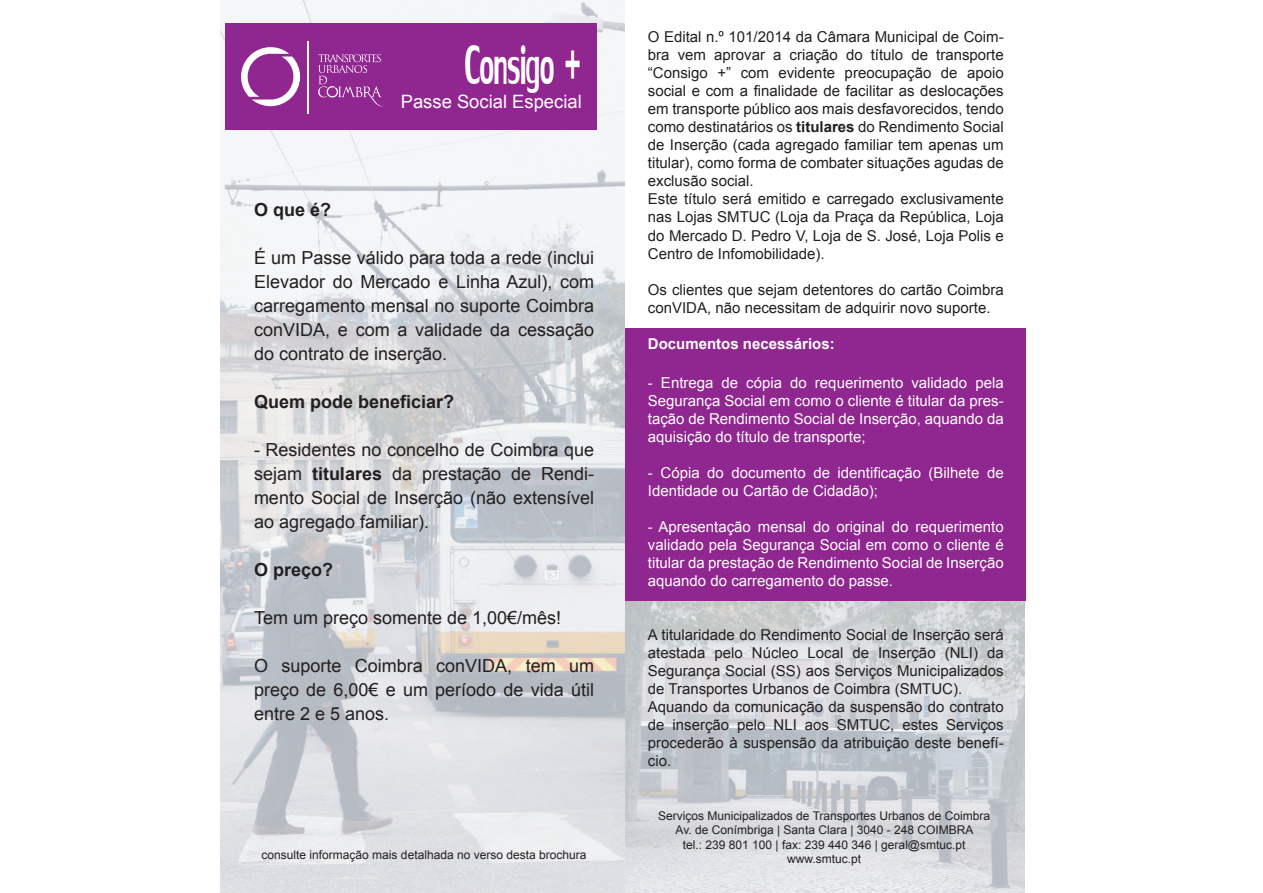
<style>
.page{position:relative;width:1263px;height:893px;background:#fff}
.page>*{position:absolute;margin:0;border:0;box-sizing:border-box;transform-origin:0 0}
.t1{font:82.8px "Lily UPC";color:#fff;scale:.5 1}
.t2{font:18.45px "Arial";color:#fff}
.t3{font:18px/24px "Arial";color:#231f20;text-align:justify}
.t4{font:700 18px "Arial";color:#231f20}
.t5{font:15px/18px "Arial";color:#231f20}
.t6{font:15px/18px "Arial";color:#fff;text-align:justify}
.t7{font:700 15px "Arial";color:#fff}
.t8{font:12px/14.4px "Arial";color:#231f20;text-align:center}
.s1{font-weight:700}
</style>
<div class="page">
<img style="left:625px;top:601px;width:400px;height:292px">
<img style="left:220px;top:0;width:405px;height:893px">
<div style="left:625px;top:329px;width:400px;height:272px;background:#90268f"></div>
<div style="left:225px;top:24px;width:372px;height:106px;background:#90268f"></div>
<hr style="left:307px;top:41px;width:2px;height:72px;background:#fff">
<svg style="left:241px;top:47px;width:59px;height:59px"></svg>
<svg style="left:318px;top:54px;width:65px;height:53px"></svg>
<h1 class="t1" style="left:465px;top:15px;width:235px">Consigo +</h1>
<p class="t2" style="left:401px;top:89px;width:183px">Passe Social Especial</p>
<p class="t4" style="left:254px;top:198px;width:79px">O que é?</p>
<p class="t3" style="left:254px;top:246px;width:342px">É um Passe válido para toda a rede (inclui Elevador do Mercado e Linha Azul), com carregamento mensal no suporte Coimbra conVIDA, e com a validade da cessação do contrato de inserção.</p>
<p class="t4" style="left:254px;top:390px;width:202px">Quem pode beneficiar?</p>
<p class="t3" style="left:254px;top:438px;width:342px">- Residentes no concelho de Coimbra que sejam <span class="s1">titulares</span> da prestação de Rendi&shy;mento Social de Inserção (não extensível ao agregado familiar).</p>
<p class="t4" style="left:254px;top:558px;width:81px">O preço?</p>
<p class="t3" style="left:254px;top:606px;width:309px">Tem um preço somente de 1,00€/mês!</p>
<p class="t3" style="left:254px;top:654px;width:342px">O suporte Coimbra conVIDA, tem um preço de 6,00€ e um período de vida útil entre 2 e 5 anos.</p>
<p class="t8" style="left:262px;top:848px;width:326px">consulte informação mais detalhada no verso desta brochura</p>
<p class="t5" style="left:648px;top:28px;width:357px">O Edital n.º 101/2014 da Câmara Municipal de Coim&shy;bra vem aprovar a criação do título de transporte “Consigo +” com evidente preocupação de apoio social e com a finalidade de facilitar as deslocações em transporte público aos mais desfavorecidos, tendo como destinatários os <span class="s1">titulares</span> do Rendimento Social de Inserção (cada agregado familiar tem apenas um titular), como forma de combater situações agudas de exclusão social.<br>Este título será emitido e carregado exclusivamente nas Lojas SMTUC (Loja da Praça da República, Loja do Mercado D. Pedro V, Loja de S. José, Loja Polis e Centro de Infomobilidade).</p>
<p class="t5" style="left:648px;top:280px;width:357px">Os clientes que sejam detentores do cartão Coimbra conVIDA, não necessitam de adquirir novo suporte.</p>
<p class="t7" style="left:648px;top:333px;width:188px">Documentos necessários:</p>
<p class="t6" style="left:648px;top:373px;width:357px">- Entrega de cópia do requerimento validado pela Segurança Social em como o cliente é titular da pres&shy;tação de Rendimento Social de Inserção, aquando da aquisição do título de transporte;</p>
<p class="t6" style="left:648px;top:463px;width:357px">- Cópia do documento de identificação (Bilhete de<br>Identidade ou Cartão de Cidadão);</p>
<p class="t6" style="left:648px;top:517px;width:357px">- Apresentação mensal do original do requerimento validado pela Segurança Social em como o cliente é titular da prestação de Rendimento Social de Inserção aquando do carregamento do passe.</p>
<p class="t5" style="left:648px;top:625px;width:357px">A titularidade do Rendimento Social de Inserção será atestada pelo Núcleo Local de Inserção (NLI) da Segurança Social (SS) aos Serviços Municipalizados de Transportes Urbanos de Coimbra (SMTUC).<br>Aquando da comunicação da suspensão do contrato de inserção pelo NLI aos SMTUC, estes Serviços procederão à suspensão da atribuição deste benefí&shy;cio.</p>
<p class="t8" style="left:658px;top:809px;width:334px">Serviços Municipalizados de Transportes Urbanos de Coimbra Av. de Conímbriga | Santa Clara | 3040 - 248 COIMBRA<br>tel.: 239 801 100 | fax: 239 440 346 | geral@smtuc.pt www.smtuc.pt</p>
</div>
